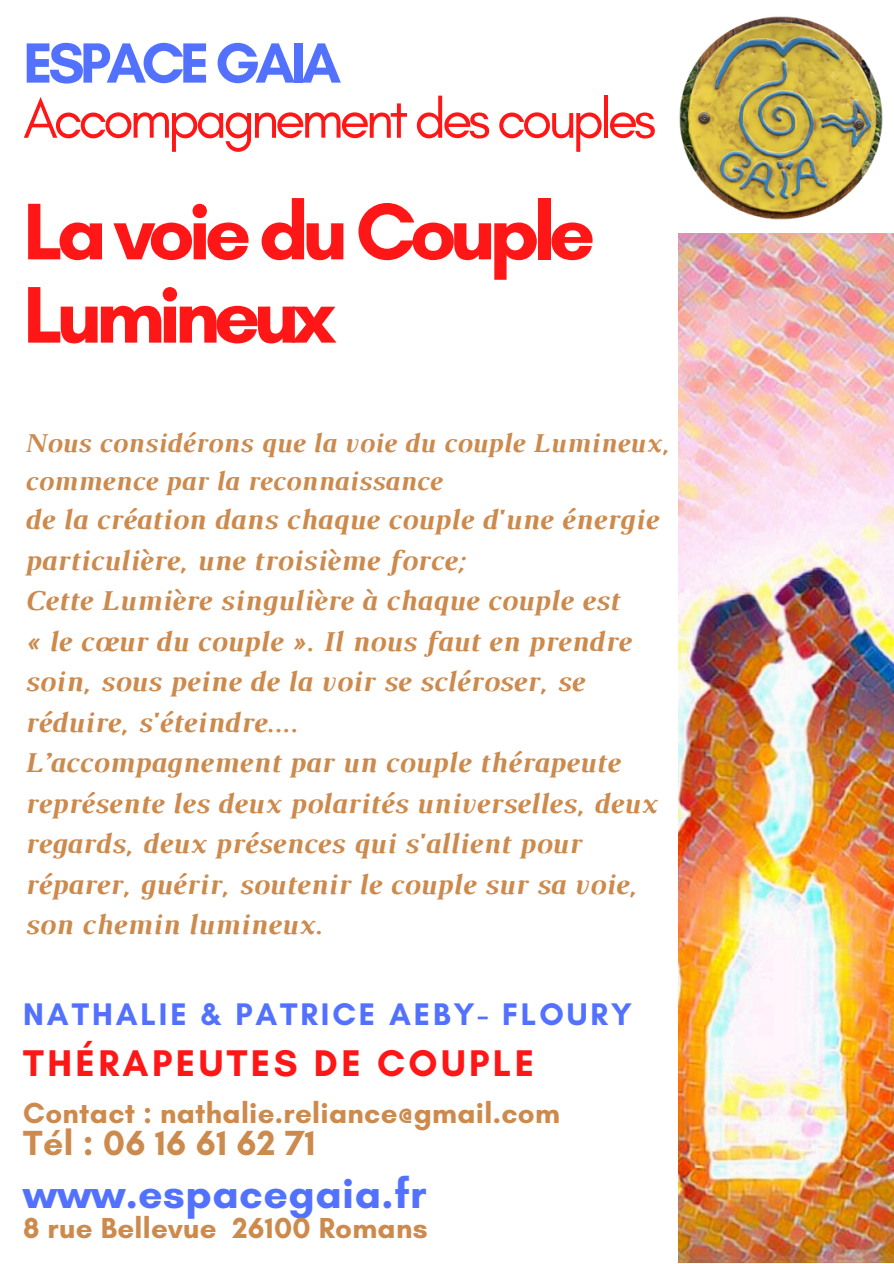
<style>
.page{position:relative;width:894px;height:1264px;background:#fff}
.page>*{position:absolute;margin:0;border:0;box-sizing:border-box;transform-origin:0 0}
.t1{font:700 81.6px/83.2px "Glacial Indifference";letter-spacing:-.08em;color:#ff1616}
.t2{font:700 57.6px "Glacial Indifference";letter-spacing:-.08em;color:#5271ff}
.t3{font:56.1px "Glacial Indifference";letter-spacing:-.08em;color:#ff1616}
.t4{font:700 43.05px "Glacial Indifference";letter-spacing:.01em;color:#5271ff}
.t5{font:700 37.8px "Glacial Indifference";letter-spacing:.09em;color:#ff1616}
.t6{font:700 35.55px "Glacial Indifference";letter-spacing:.01em;color:#cd8a4d}
.t7{font:700 31.8px "Glacial Indifference";letter-spacing:.09em;color:#5271ff}
.t8{font:700 29.55px "Glacial Indifference";letter-spacing:.01em;color:#cd8a4d}
.t9{font:italic 700 29.25px/40.5px "Luthier";color:#cd8a4d}
.t10{font:italic 700 27.75px/38.2px "Luthier";color:#cd8a4d}
</style>
<div class="page">
<img style="left:678px;top:233px;width:215px;height:1029px">
<img style="left:679px;top:16px;width:204px;height:204px">
<p class="t2" style="left:23px;top:28px;width:319px">ESPACE GAIA</p>
<p class="t3" style="left:23px;top:84px;width:634px">Accompagnement des couples</p>
<p class="t1" style="left:23px;top:189px;width:573px">La voie du Couple<br>Lumineux</p>
<p class="t10" style="left:23px;top:425px;width:647px">Nous considérons que la voie du couple Lumineux, commence par la reconnaissance</p>
<p class="t9" style="left:23px;top:501px;width:634px">de la création dans chaque couple d'une énergie particulière, une troisième force;</p>
<p class="t9" style="left:23px;top:582px;width:596px">Cette Lumière singulière à chaque couple est</p>
<p class="t9" style="left:23px;top:623px;width:607px">« le cœur du couple ». Il nous faut en prendre soin, sous peine de la voir se scléroser, se réduire, s'éteindre....</p>
<h3 class="t9" style="left:23px;top:744px;width:634px">L’accompagnement par un couple thérapeute représente les deux polarités universelles, deux regards, deux présences qui s'allient pour réparer, guérir, soutenir le couple sur sa voie, son chemin lumineux.</h3>
<p class="t7" style="left:23px;top:994px;width:610px">NATHALIE &amp; PATRICE AEBY- FLOURY</p>
<p class="t5" style="left:23px;top:1039px;width:512px">THÉRAPEUTES DE COUPLE</p>
<h2 class="t8" style="left:23px;top:1094px;width:538px">Contact : nathalie.reliance@gmail.com</h2>
<h2 class="t6" style="left:23px;top:1121px;width:294px">Tél : 06 16 61 62 71</h2>
<h1 class="t4" style="left:23px;top:1167px;width:404px">www.espacegaia.fr</h1>
<h1 class="t8" style="left:23px;top:1209px;width:406px">8 rue Bellevue 26100 Romans</h1>
</div>
